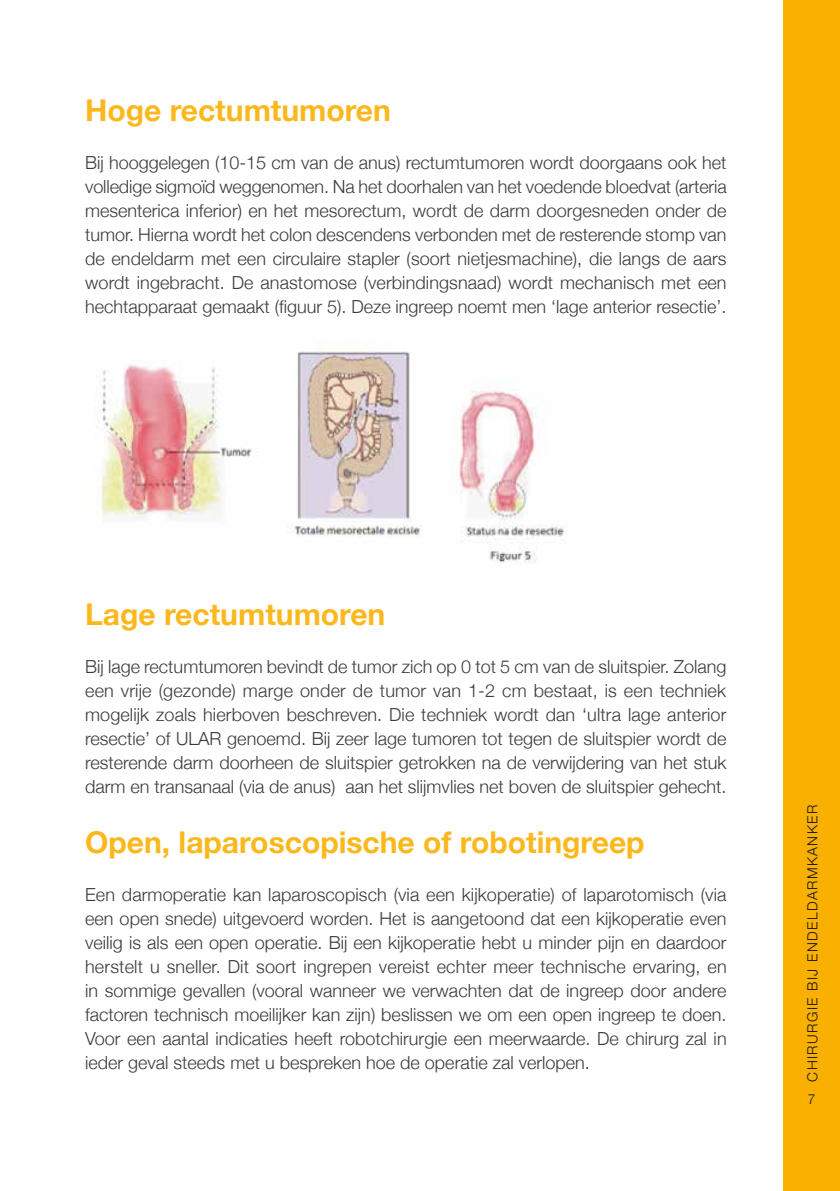
<style>
.page{position:relative;width:840px;height:1191px;background:#fff}
.page>*{position:absolute;margin:0;border:0;box-sizing:border-box;transform-origin:0 0}
.t1{font:700 30px "Helvetica Neue";color:#fbb81d}
.t2{font:300 18px/24px "Helvetica Neue";color:#3a3a39;text-align:justify}
.t3{font:300 14px "Helvetica Neue";letter-spacing:.1em;color:#181716}
</style>
<div class="page">
<div style="left:782px;top:0;width:57px;height:1191px;background:#f9b000"></div>
<img style="left:97px;top:348px;width:469px;height:215px">
<h1 class="t1" style="left:85px;top:92px;width:307px">Hoge rectumtumoren</h1>
<p class="t2" style="left:85px;top:150px;width:642px">Bij hooggelegen (10-15 cm van de anus) rectumtumoren wordt doorgaans ook het volledige sigmoïd weggenomen. Na het doorhalen van het voedende bloedvat (arteria mesenterica inferior) en het mesorectum, wordt de darm doorgesneden onder de tumor. Hierna wordt het colon descendens verbonden met de resterende stomp van de endeldarm met een circulaire stapler (soort nietjesmachine), die langs de aars wordt ingebracht. De anastomose (verbindingsnaad) wordt mechanisch met een hechtapparaat gemaakt (figuur 5). Deze ingreep noemt men ‘lage anterior resectie’.</p>
<h1 class="t1" style="left:85px;top:596px;width:301px">Lage rectumtumoren</h1>
<p class="t2" style="left:85px;top:654px;width:642px">Bij lage rectumtumoren bevindt de tumor zich op 0 tot 5 cm van de sluitspier. Zolang een vrije (gezonde) marge onder de tumor van 1-2 cm bestaat, is een techniek mogelijk zoals hierboven beschreven. Die techniek wordt dan ‘ultra lage anterior resectie’ of ULAR genoemd. Bij zeer lage tumoren tot tegen de sluitspier wordt de resterende darm doorheen de sluitspier getrokken na de verwijdering van het stuk darm en transanaal (via de anus) aan het slijmvlies net boven de sluitspier gehecht.</p>
<h1 class="t1" style="left:85px;top:824px;width:560px">Open, laparoscopische of robotingreep</h1>
<p class="t2" style="left:85px;top:882px;width:642px">Een darmoperatie kan laparoscopisch (via een kijkoperatie) of laparotomisch (via een open snede) uitgevoerd worden. Het is aangetoond dat een kijkoperatie even veilig is als een open operatie. Bij een kijkoperatie hebt u minder pijn en daardoor herstelt u sneller. Dit soort ingrepen vereist echter meer technische ervaring, en in sommige gevallen (vooral wanneer we verwachten dat de ingreep door andere factoren technisch moeilijker kan zijn) beslissen we om een open ingreep te doen.<br>Voor een aantal indicaties heeft robotchirurgie een meerwaarde. De chirurg zal in ieder geval steeds met u bespreken hoe de operatie zal verlopen.</p>
<p class="t3" style="left:803px;top:1081px;width:278px;rotate:-90deg">CHIRURGIE BIJ ENDELDARMKANKER</p>
<p class="t3" style="left:807px;top:1090px;width:9px">7</p>
</div>
